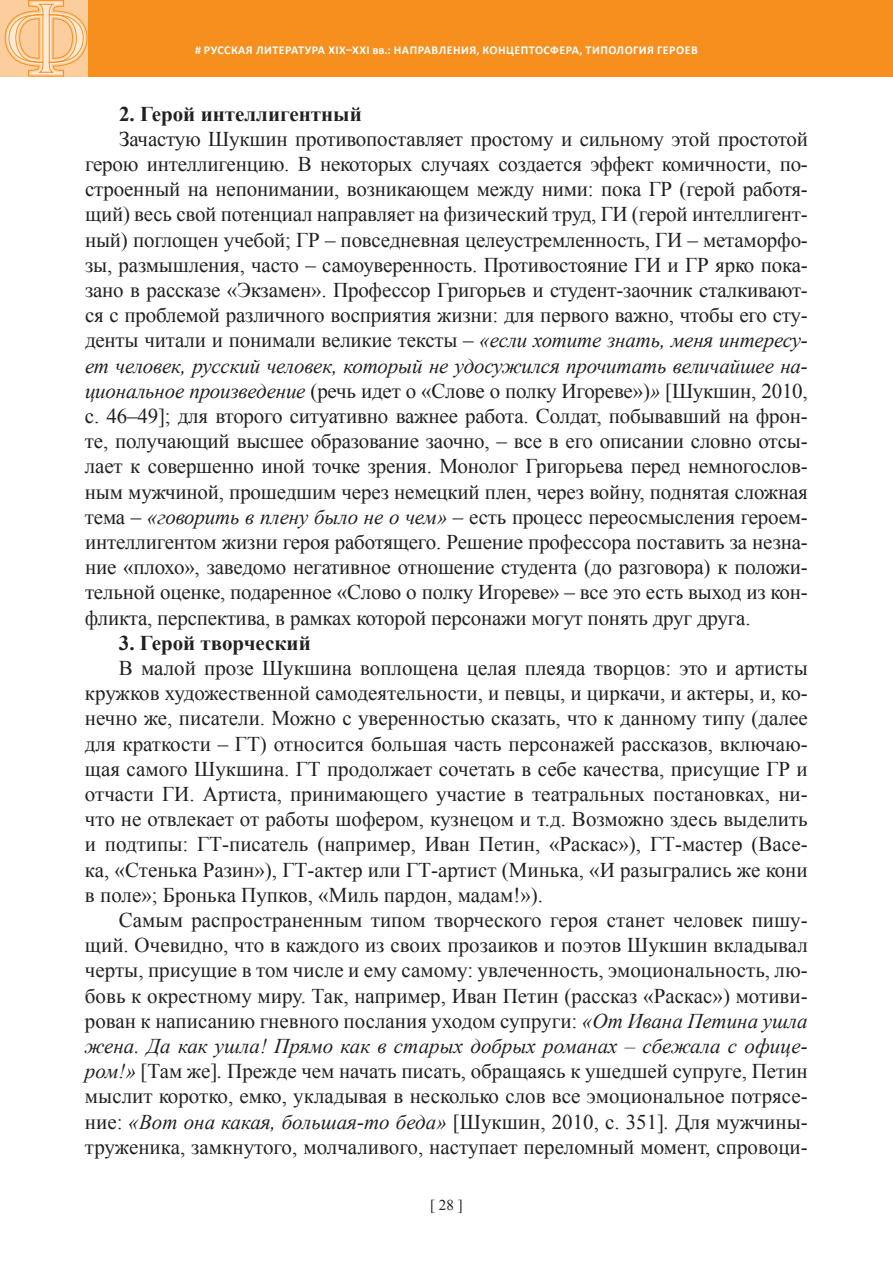
<style>
.page{position:relative;width:893px;height:1263px;background:#fff}
.page>*{position:absolute;margin:0;border:0;box-sizing:border-box;transform-origin:0 0}
.t1{font:21px/25.2px "Times New Roman";color:#231f20;text-align:justify}
.t2{font:700 21px "Times New Roman";color:#231f20}
.t3{font:15px "Times New Roman";color:#231f20}
.t4{font:700 12px "Calibri";letter-spacing:.02em;color:#fff}
.t5{font:700 12px "Calibri";letter-spacing:.04em;color:#fff}
.s1{font-style:italic}
</style>
<div class="page">
<div style="left:0;top:0;width:893px;height:77px;background:#f68f1e"></div>
<div style="left:0;top:0;width:88px;height:77px;background:#fdce9d"></div>
<svg style="left:4px;top:0;width:84px;height:77px"></svg>
<p class="t4" style="left:195px;top:43px;width:17px"># Русская</p>
<p class="t4" style="left:256px;top:43px;width:8px">лите</p>
<p class="t5" style="left:285px;top:43px;width:117px">ратура ХIХ–ХХI вв.: нап</p>
<p class="t4" style="left:418px;top:43px;width:15px">равления</p>
<p class="t4" style="left:477px;top:43px;width:15px">, концептосфе</p>
<p class="t4" style="left:566px;top:43px;width:29px">ра, типология</p>
<p class="t4" style="left:657px;top:43px;width:27px">героев</p>
<p class="t2" style="left:119px;top:99px;width:244px">2. Герой интеллигентный</p>
<p class="t1" style="left:85px;top:126px;width:724px;text-indent:34px">Зачастую Шукшин противопоставляет простому и сильному этой простотой герою интеллигенцию. В некоторых случаях создается эффект комичности, по&shy;строенный на непонимании, возникающем между ними: пока ГР (герой работя&shy;щий) весь свой потенциал направляет на физический труд, ГИ (герой интеллигент&shy;ный) поглощен учебой; ГР – повседневная целеустремленность, ГИ – метаморфо&shy;зы, размышления, часто – самоуверенность. Противостояние ГИ и ГР ярко пока&shy;зано в рассказе «Экзамен». Профессор Григорьев и студент-заочник сталкивают&shy;ся с проблемой различного восприятия жизни: для первого важно, чтобы его сту&shy;денты читали и понимали великие тексты – <span class="s1">«если хотите знать, меня интересу&shy;ет человек, русский человек, который не удосужился прочитать величайшее на&shy;циональное произведение</span> (речь идет о «Слове о полку Игореве»)<span class="s1">»</span> [Шукшин, 2010, с. 46–49]; для второго ситуативно важнее работа. Солдат, побывавший на фрон&shy;те, получающий высшее образование заочно, – все в его описании словно отсы&shy;лает к совершенно иной точке зрения. Монолог Григорьева перед немногослов&shy;ным мужчиной, прошедшим через немецкий плен, через войну, поднятая сложная тема – <span class="s1">«говорить в плену было не о чем»</span> – есть процесс переосмысления героем&shy;интеллигентом жизни героя работящего. Решение профессора поставить за незна&shy;ние «плохо», заведомо негативное отношение студента (до разговора) к положи&shy;тельной оценке, подаренное «Слово о полку Игореве» – все это есть выход из кон&shy;фликта, перспектива, в рамках которой персонажи могут понять друг друга.</p>
<p class="t2" style="left:119px;top:628px;width:193px">3. Герой творческий</p>
<p class="t1" style="left:85px;top:655px;width:724px;text-indent:34px">В малой прозе Шукшина воплощена целая плеяда творцов: это и артисты кружков художественной самодеятельности, и певцы, и циркачи, и актеры, и, ко&shy;нечно же, писатели. Можно с уверенностью сказать, что к данному типу (далее для краткости – ГТ) относится большая часть персонажей рассказов, включаю&shy;щая самого Шукшина. ГТ продолжает сочетать в себе качества, присущие ГР и отчасти ГИ. Артиста, принимающего участие в театральных постановках, ни&shy;что не отвлекает от работы шофером, кузнецом и т.д. Возможно здесь выделить и подтипы: ГТ-писатель (например, Иван Петин, «Раскас»), ГТ-мастер (Васе&shy;ка, «Стенька Разин»), ГТ-актер или ГТ-артист (Минька, «И разыгрались же кони в поле»; Бронька Пупков, «Миль пардон, мадам!»).</p>
<p class="t1" style="left:85px;top:907px;width:724px;text-indent:34px">Самым распространенным типом творческого героя станет человек пишу&shy;щий. Очевидно, что в каждого из своих прозаиков и поэтов Шукшин вкладывал черты, присущие в том числе и ему самому: увлеченность, эмоциональность, лю&shy;бовь к окрестному миру. Так, например, Иван Петин (рассказ «Раскас») мотиви&shy;рован к написанию гневного послания уходом супруги: <span class="s1">«От Ивана Петина ушла жена. Да как ушла! Прямо как в старых добрых романах – сбежала с офице&shy;ром!»</span> [Там же]<span class="s1">.</span> Прежде чем начать писать, обращаясь к ушедшей супруге, Петин мыслит коротко, емко, укладывая в несколько слов все эмоциональное потрясе&shy;ние: <span class="s1">«Вот она какая, большая-то беда»</span> [Шукшин, 2010, с. 351]<span class="s1">.</span> Для мужчины&shy;труженика, замкнутого, молчаливого, наступает переломный момент, спровоци-</p>
<p class="t3" style="left:430px;top:1194px;width:34px">[ 28 ]</p>
</div>
